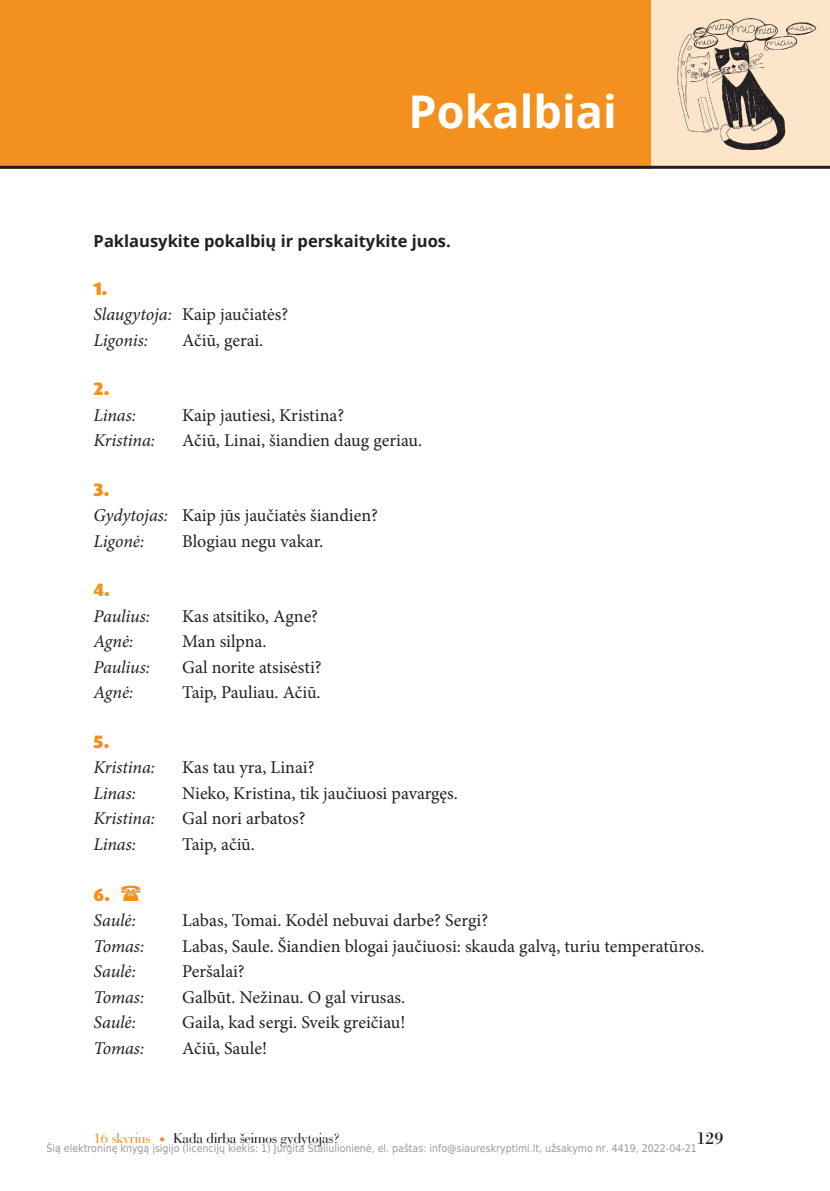
<style>
.page{position:relative;width:830px;height:1191px;background:#fff}
.page>*{position:absolute;margin:0;border:0;box-sizing:border-box;transform-origin:0 0}
.t1{font:700 45px "Open Sans";color:#fff}
.t2{font:18px/25.5px "Minion Pro";color:#231f20}
.t3{font:italic 18px/25.5px "Minion Pro";letter-spacing:-.01em;color:#231f20}
.t4{font:900 18px "Dax Pro";color:#f4901d}
.t5{font:18px "Bodoni Std";color:#231f20}
.t6{font:700 16.5px "Open Sans";color:#231f20}
.t7{font:15px "Bauer Bodoni LT";color:#231f20}
.t8{font:10.5px "DejaVu Sans Condensed";color:#999}
.s1{font-style:normal}
.s2{font-style:italic}
.s3{color:#f4901d}
</style>
<div class="page">
<div style="left:0;top:0;width:829px;height:166px;background:#fde5c9"></div>
<div style="left:0;top:0;width:649px;height:168px;background:#f4901d"></div>
<img style="left:677px;top:18px;width:140px;height:133px">
<hr style="left:0;top:166px;width:829px;height:3px;background:#231f20">
<h1 class="t1" style="left:408px;top:80px;width:210px">Pokalbiai</h1>
<p class="t6" style="left:94px;top:229px;width:358px">Paklausykite pokalbių ir perskaitykite juos.</p>
<p class="t4" style="left:94px;top:276px;width:15px">1.</p>
<p class="t3" style="left:94px;top:301px;width:196px">Slaugytoja: <span class="s1">Kaip jaučiatės?<br></span>Ligonis:</p>
<p class="t2" style="left:182px;top:327px;width:82px">Ačiū, gerai.</p>
<p class="t4" style="left:94px;top:377px;width:17px">2.</p>
<p class="t3" style="left:94px;top:402px;width:44px">Linas:</p>
<p class="t2" style="left:182px;top:402px;width:163px">Kaip jautiesi, Kristina?</p>
<p class="t3" style="left:94px;top:427px;width:63px">Kristina:</p>
<p class="t2" style="left:182px;top:428px;width:241px">Ačiū, Linai, šiandien daug geriau.</p>
<p class="t4" style="left:94px;top:478px;width:17px">3.</p>
<p class="t2" style="left:94px;top:503px;width:286px"><span class="s2">Gydytojas:</span> Kaip jūs jaučiatės šiandien?<br><span class="s2">Ligonė:</span></p>
<p class="t2" style="left:182px;top:528px;width:142px">Blogiau negu vakar.</p>
<p class="t4" style="left:94px;top:578px;width:18px">4.</p>
<p class="t3" style="left:94px;top:603px;width:58px">Paulius:</p>
<p class="t2" style="left:182px;top:603px;width:137px">Kas atsitiko, Agne?</p>
<p class="t3" style="left:94px;top:629px;width:41px">Agnė:</p>
<p class="t2" style="left:182px;top:629px;width:86px">Man silpna.</p>
<p class="t3" style="left:94px;top:654px;width:58px">Paulius:</p>
<p class="t2" style="left:182px;top:654px;width:141px">Gal norite atsisėsti?</p>
<p class="t3" style="left:94px;top:680px;width:41px">Agnė:</p>
<p class="t2" style="left:182px;top:680px;width:140px">Taip, Pauliau. Ačiū.</p>
<p class="t4" style="left:94px;top:730px;width:17px">5.</p>
<p class="t3" style="left:94px;top:755px;width:63px">Kristina:</p>
<p class="t2" style="left:182px;top:755px;width:134px">Kas tau yra, Linai?</p>
<p class="t3" style="left:94px;top:780px;width:44px">Linas:</p>
<p class="t2" style="left:182px;top:780px;width:277px">Nieko, Kristina, tik jaučiuosi pavargęs.</p>
<p class="t3" style="left:94px;top:806px;width:63px">Kristina:</p>
<p class="t2" style="left:182px;top:806px;width:125px">Gal nori arbatos?</p>
<p class="t3" style="left:94px;top:831px;width:44px">Linas:</p>
<p class="t2" style="left:182px;top:831px;width:74px">Taip, ačiū.</p>
<p class="t4" style="left:94px;top:883px;width:18px">6.</p>
<p class="t3" style="left:94px;top:907px;width:44px">Saulė:</p>
<p class="t2" style="left:182px;top:908px;width:307px">Labas, Tomai. Kodėl nebuvai darbe? Sergi?</p>
<p class="t3" style="left:94px;top:933px;width:52px">Tomas:</p>
<p class="t2" style="left:182px;top:933px;width:523px">Labas, Saule. Šiandien blogai jaučiuosi: skauda galvą, turiu temperatūros.</p>
<p class="t3" style="left:94px;top:958px;width:44px">Saulė:</p>
<p class="t2" style="left:182px;top:959px;width:64px">Peršalai?</p>
<p class="t3" style="left:94px;top:984px;width:52px">Tomas:</p>
<p class="t2" style="left:182px;top:984px;width:224px">Galbūt. Nežinau. O gal virusas.</p>
<p class="t3" style="left:94px;top:1009px;width:44px">Saulė:</p>
<p class="t2" style="left:182px;top:1010px;width:225px">Gaila, kad sergi. Sveik greičiau!</p>
<p class="t3" style="left:94px;top:1035px;width:52px">Tomas:</p>
<p class="t2" style="left:182px;top:1035px;width:86px">Ačiū, Saule!</p>
<p class="t7" style="left:94px;top:1129px;width:248px"><span class="s3">16 skyrius •</span> Kada dirba šeimos gydytojas?</p>
<p class="t5" style="left:696px;top:1127px;width:28px">129</p>
<p class="t8" style="left:46px;top:1141px;width:651px">Šią elektroninę knygą įsigijo (licencijų kiekis: 1) Jurgita Staliulionienė, el. paštas: info@siaureskryptimi.lt, užsakymo nr. 4419, 2022-04-21</p>
</div>
